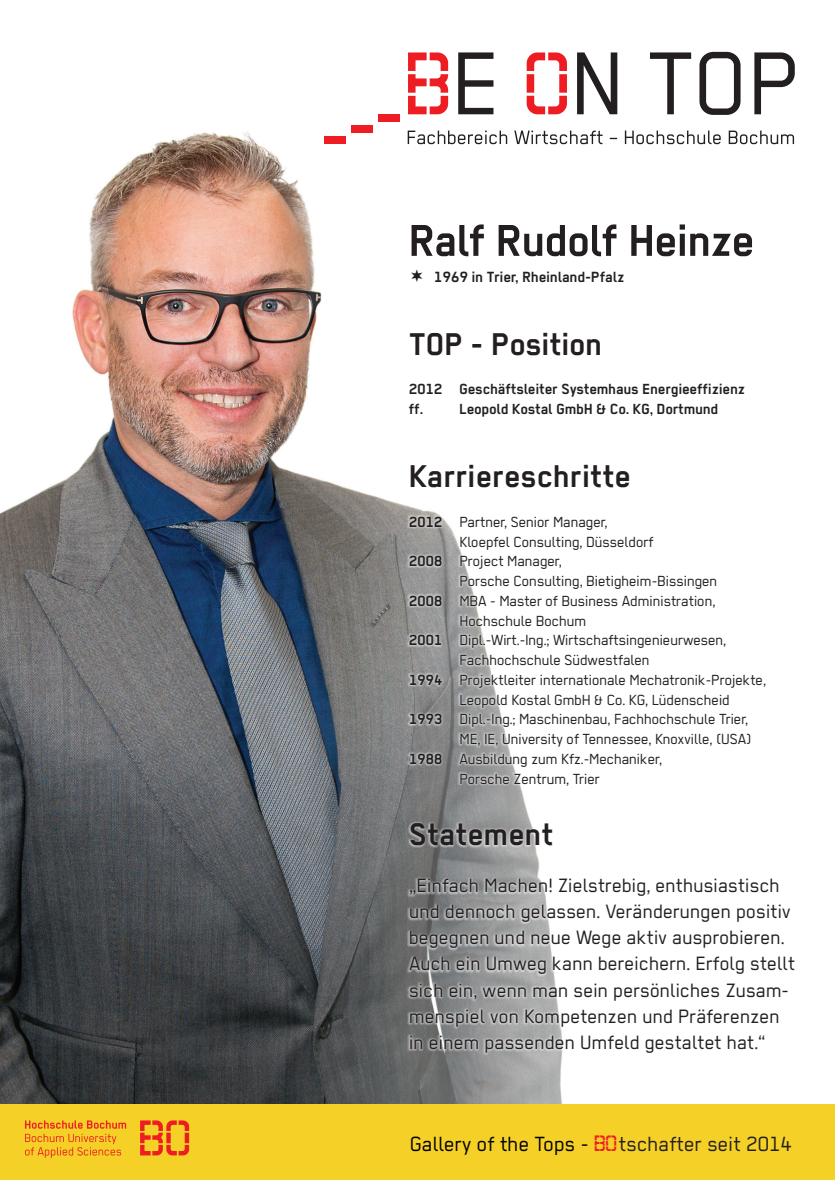
<style>
.page{position:relative;width:835px;height:1180px;background:#fff}
.page>*{position:absolute;margin:0;border:0;box-sizing:border-box;transform-origin:0 0}
.t1{font:700 50.05px "BO Regular";letter-spacing:-.02em;color:#231f20}
.t2{font:700 35.35px "BO Regular";color:#231f20}
.t3{font:700 35px "BO Regular";color:#231f20}
.t4{font:23.1px "BO Regular Normal";color:#000}
.t5{font:21.7px/26px "BO Regular Normal";color:#231f20}
.t6{font:700 16.62px "BO Regular";letter-spacing:-.01em;color:#231f20}
.t7{font:16.45px "BO Regular Normal";letter-spacing:-.01em;color:#231f20}
.t8{font:700 16.45px/19.7px "BO Regular";letter-spacing:-.01em;color:#231f20}
.s1{font-family:"BO Regular";font-weight:700}
.s2{font-family:"BO Display";color:#ee1d23}
.s3{color:#231f20}
</style>
<div class="page">
<img style="left:0;top:52px;width:606px;height:1053px">
<div style="left:407px;top:223px;width:388px;height:831px;background:#fff;opacity:.49"></div>
<div style="left:0;top:1105px;width:834px;height:75px;background:#f5d026"></div>
<svg style="left:25px;top:1120px;width:101px;height:37px"></svg>
<svg style="left:140px;top:1120px;width:49px;height:35px"></svg>
<div style="left:378px;top:114px;width:21px;height:8px;background:#ee1d23"></div>
<div style="left:351px;top:125px;width:22px;height:8px;background:#ee1d23"></div>
<div style="left:324px;top:136px;width:22px;height:8px;background:#ee1d23"></div>
<svg style="left:577px;top:52px;width:217px;height:63px"></svg>
<svg style="left:526px;top:52px;width:41px;height:62px"></svg>
<svg style="left:458px;top:52px;width:35px;height:62px"></svg>
<svg style="left:408px;top:52px;width:40px;height:62px"></svg>
<svg style="left:407px;top:131px;width:386px;height:13px"></svg>
<svg style="left:411px;top:269px;width:31px;height:14px"></svg>
<h1 class="t1" style="left:409px;top:213px;width:348px">Ralf Rudolf Heinze</h1>
<p class="t6" style="left:434px;top:268px;width:192px">1969 in Trier, Rheinland-Pfalz</p>
<h2 class="t2" style="left:409px;top:325px;width:195px">TOP - Position</h2>
<p class="t8" style="left:409px;top:379px;width:338px">2012 Geschäftsleiter Systemhaus Energieeffizienz ff. Leopold Kostal GmbH &amp; Co. KG, Dortmund</p>
<h2 class="t2" style="left:409px;top:457px;width:224px">Karriereschritte</h2>
<p class="t7" style="left:409px;top:513px;width:200px"><span class="s1">2012</span> Partner, Senior Manager,</p>
<p class="t7" style="left:459px;top:532px;width:195px">Kloepfel Consulting, Düsseldorf</p>
<p class="t7" style="left:409px;top:552px;width:154px"><span class="s1">2008</span> Project Manager,</p>
<p class="t7" style="left:459px;top:572px;width:259px">Porsche Consulting, Bietigheim-Bissingen</p>
<p class="t7" style="left:409px;top:592px;width:308px"><span class="s1">2008</span> MBA - Master of Business Administration,</p>
<p class="t7" style="left:459px;top:611px;width:128px">Hochschule Bochum</p>
<p class="t7" style="left:409px;top:631px;width:319px"><span class="s1">2001</span> Dipl.-Wirt.-Ing.; Wirtschaftsingenieurwesen,</p>
<p class="t7" style="left:459px;top:651px;width:192px">Fachhochschule Südwestfalen</p>
<p class="t7" style="left:409px;top:670px;width:358px"><span class="s1">1994</span> Projektleiter internationale Mechatronik-Projekte,</p>
<p class="t7" style="left:459px;top:690px;width:272px">Leopold Kostal GmbH &amp; Co. KG, Lüdenscheid</p>
<p class="t7" style="left:409px;top:710px;width:341px"><span class="s1">1993</span> Dipl.-Ing.; Maschinenbau, Fachhochschule Trier,</p>
<p class="t7" style="left:459px;top:730px;width:293px">ME, IE, University of Tennessee, Knoxville, (USA)</p>
<p class="t7" style="left:409px;top:749px;width:254px"><span class="s1">1988</span> Ausbildung zum Kfz.-Mechaniker,</p>
<p class="t7" style="left:459px;top:769px;width:142px">Porsche Zentrum, Trier</p>
<h3 class="t3" style="left:409px;top:815px;width:146px">Statement</h3>
<p class="t5" style="left:409px;top:872px;width:387px">„Einfach Machen! Zielstrebig, enthusiastisch und dennoch gelassen. Veränderungen positiv begegnen und neue Wege aktiv ausprobieren.<br>Auch ein Umweg kann bereichern. Erfolg stellt sich ein, wenn man sein persönliches Zusam&shy;menspiel von Kompetenzen und Präferenzen in einem passenden Umfeld gestaltet hat.“</p>
<h3 class="t4" style="left:410px;top:1131px;width:383px">Gallery of the Tops - <span class="s2">BO</span><span class="s3">tschafter seit 2014</span></h3>
</div>
